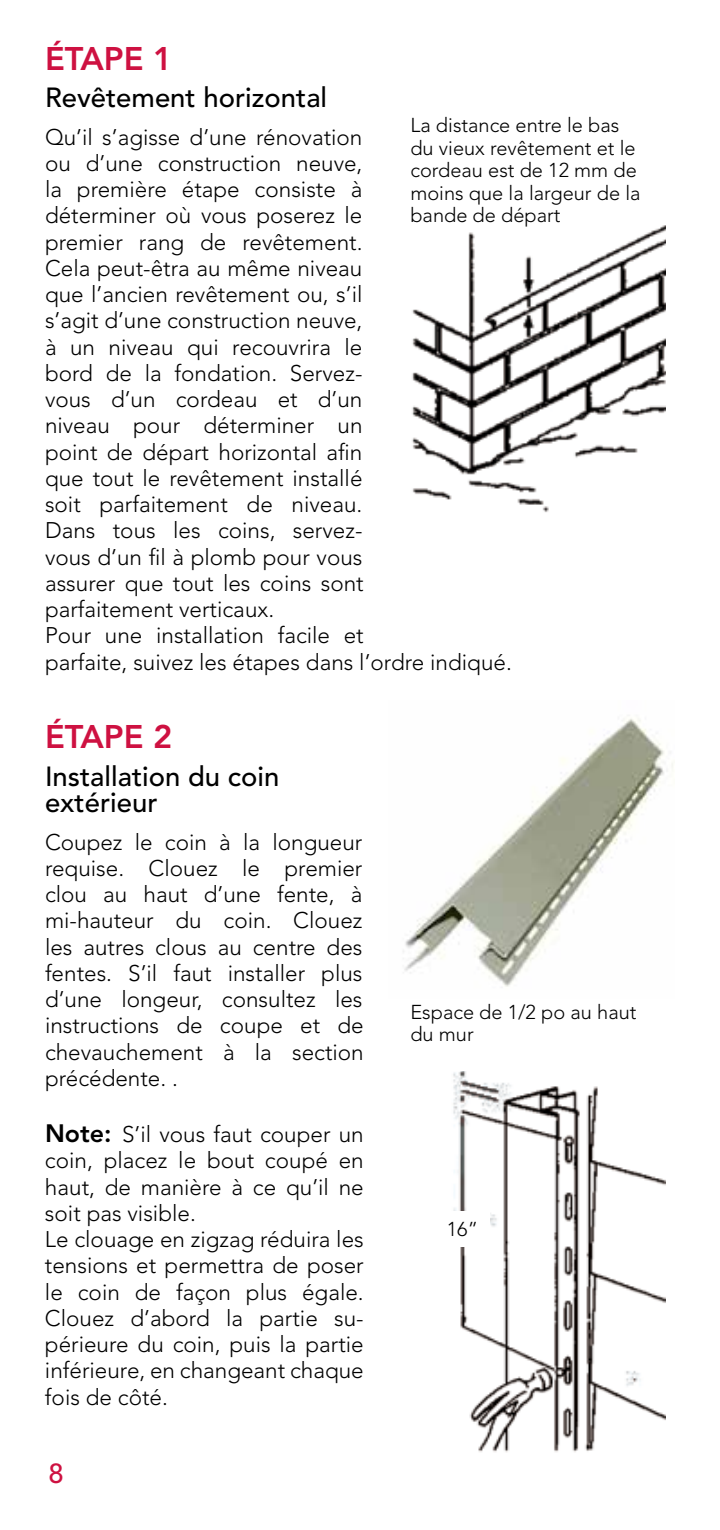
<style>
.page{position:relative;width:720px;height:1530px;background:#fff}
.page>*{position:absolute;margin:0;border:0;box-sizing:border-box;transform-origin:0 0}
.t1{font:800 32.5px "Avenir LT Std";color:#ce1141}
.t2{font:500 27.5px/26.2px "Avenir LT Std";color:#000}
.t3{font:500 27.5px "Avenir LT Std";color:#ce1141}
.t4{font:300 22.5px/26.2px "Avenir LT Std";color:#000}
.t5{font:300 20px/22.5px "Avenir LT Std";color:#000}
.s1{font-weight:800;font-size:25px}
</style>
<div class="page">
<img style="left:412px;top:225px;width:254px;height:288px">
<img style="left:403px;top:718px;width:270px;height:269px">
<img style="left:453px;top:1071px;width:213px;height:382px">
<div style="left:435px;top:1211px;width:55px;height:36px;background:#fff"></div>
<h1 class="t1" style="left:45px;top:39px;width:129px">ÉTAPE 1</h1>
<p class="t2" style="left:45px;top:85px;width:284px">Revêtement horizontal</p>
<p class="t4" style="left:45px;top:124px;width:468px">Qu’il s’agisse d’une rénovation<br>ou d’une construction neuve,<br>la première étape consiste à<br>déterminer où vous poserez le<br>premier rang de revêtement.<br>Cela peut-êtra au même niveau<br>que l’ancien revêtement ou, s’il<br>s’agit d’une construction neuve,<br>à un niveau qui recouvrira le<br>bord de la fondation. Servez-<br>vous d’un cordeau et d’un<br>niveau pour déterminer un<br>point de départ horizontal afin<br>que tout le revêtement installé<br>soit parfaitement de niveau.<br>Dans tous les coins, servez-<br>vous d’un fil à plomb pour vous<br>assurer que tout les coins sont<br>parfaitement verticaux.<br>Pour une installation facile et<br>parfaite, suivez les étapes dans l’ordre indiqué.</p>
<p class="t5" style="left:410px;top:114px;width:232px">La distance entre le bas du vieux revêtement et le cordeau est de 12 mm de moins que la largeur de la bande de départ</p>
<h1 class="t1" style="left:45px;top:718px;width:129px">ÉTAPE 2</h1>
<p class="t2" style="left:45px;top:764px;width:236px">Installation du coin extérieur</p>
<p class="t4" style="left:45px;top:829px;width:320px;text-align:justify">Coupez le coin à la longueur requise. Clouez le premier clou au haut d’une fente, à mi-hauteur du coin. Clouez les autres clous au centre des fentes. S’il faut installer plus d’une longeur, consultez les instructions de coupe et de chevauchement à la section précédente. .</p>
<p class="t4" style="left:45px;top:1121px;width:320px"><span class="s1">Note:</span> S’il vous faut couper un coin, placez le bout coupé en haut, de manière à ce qu’il ne soit pas visible.<br>Le clouage en zigzag réduira les tensions et permettra de poser le coin de façon plus égale.<br>Clouez d’abord la partie su&shy;périeure du coin, puis la partie inférieure, en changeant chaque fois de côté.</p>
<p class="t3" style="left:49px;top:1458px;width:17px">8</p>
<p class="t5" style="left:410px;top:1001px;width:228px">Espace de 1/2 po au haut du mur</p>
<p class="t5" style="left:447px;top:1218px;width:33px">16”</p>
</div>
